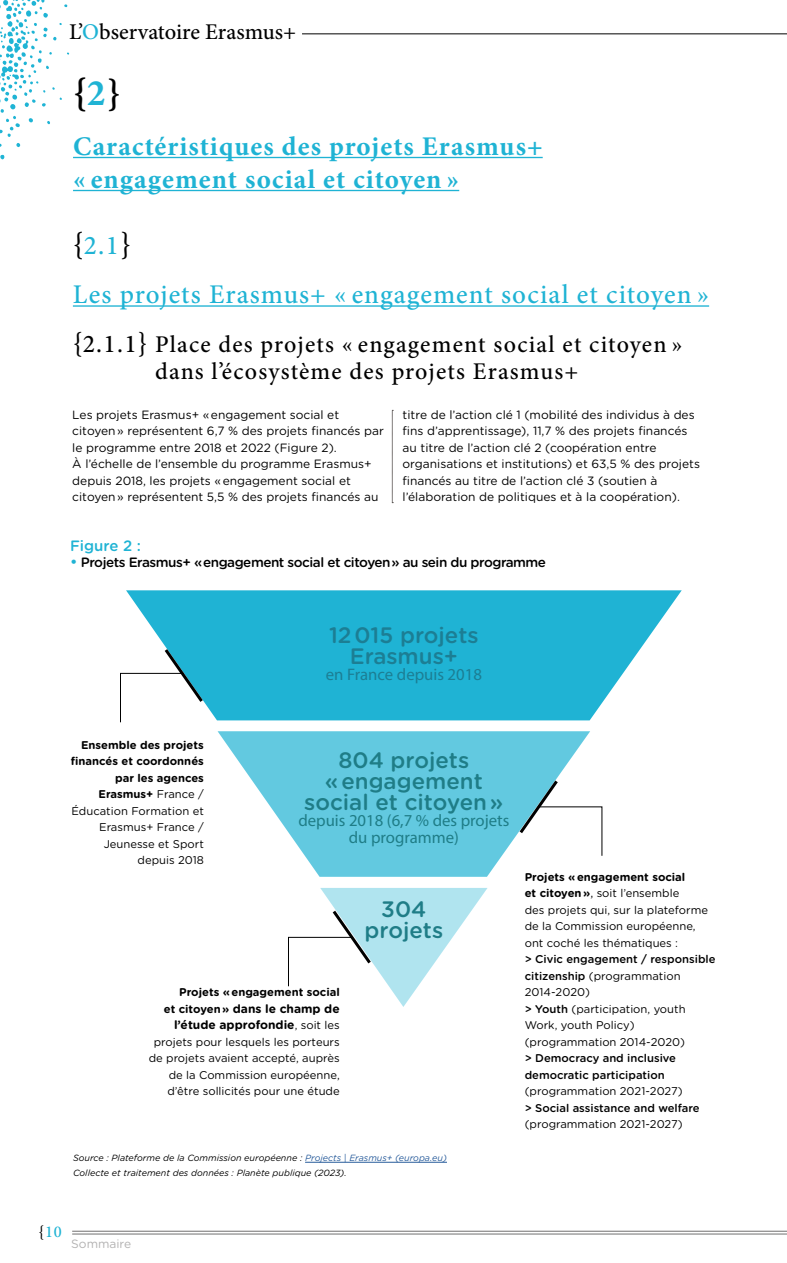
<style>
.page{position:relative;width:787px;height:1263px;background:#fff}
.page>*{position:absolute;margin:0;border:0;box-sizing:border-box;transform-origin:0 0}
.t1{font:700 39px "Minion Pro";color:#000}
.t2{font:700 27px/33px "Minion Pro";letter-spacing:.04em;color:#1fb3d4}
.t3{font:500 27px/49.5px "Minion Pro";letter-spacing:.04em;color:#1fb3d4}
.t4{font:500 24px/27px "Minion Pro";letter-spacing:.05em;color:#000}
.t5{font:500 22.5px "Minion Pro";color:#000}
.t6{font:500 22.35px/20.9px "Gotham Rounded";color:#1f7d87;text-align:center}
.t7{font:500 22.35px/20.9px "Gotham Rounded";color:#1c7e94;text-align:center}
.t8{font:16.8px/16.8px "Myriad Pro";color:#1f7d87;text-align:center}
.t9{font:16.8px "Myriad Pro";color:#1c7e94}
.t10{font:500 16.5px "Minion Pro";color:#1fb3d4}
.t11{font:500 15px "Gotham Rounded";color:#1fb3d4}
.t12{font:500 13.5px "Gotham Rounded";letter-spacing:-.035em;color:#000}
.t13{font:12px/16.5px "Gotham Rounded";color:#000}
.t14{font:700 12px/16.5px "Gotham Rounded";color:#000;text-align:right}
.t15{font:12px "Gotham Rounded";color:#b3b2b2}
.t16{font:11.25px/16.5px "Gotham Rounded";color:#000}
.t17{font:500 11.25px/16.5px "Gotham Rounded";color:#000}
.t18{font:700 11.25px "Gotham Rounded";color:#000}
.t19{font:italic 9px/14.7px "Gotham Rounded";color:#000}
.s1{color:#1fb3d4}
.s2{font-size:37.5px;color:#1fb3d4}
.s3{font-size:37.5px}
.s4{font-size:31.5px;color:#000}
.s5{font-size:28.5px}
.s6{font-size:25.5px}
.s7{font-size:15px;color:#1fb3d4}
.s8{font-weight:700}
.s9{font-size:11.25px}
.s10{font-weight:400;font-size:11.25px}
.s11{color:#275b9b}
.s12{font-size:12px}
.s13{font-weight:500}
.s14{color:#000}
</style>
<div class="page">
<hr style="left:302px;top:33px;width:485px;height:1px;background:#000">
<svg style="left:0;top:155px;width:5px;height:5px"></svg>
<svg style="left:16px;top:143px;width:4px;height:4px"></svg>
<svg style="left:0;top:0;width:69px;height:137px"></svg>
<hr style="left:72px;top:1231px;width:715px;height:1px;background:#706f6f">
<hr style="left:72px;top:1234px;width:715px;height:1px;background:#706f6f">
<hr style="left:73px;top:157px;width:469px;height:1px;background:#1fb3d4">
<hr style="left:73px;top:190px;width:386px;height:1px;background:#1fb3d4">
<hr style="left:73px;top:305px;width:636px;height:2px;background:#1fb3d4">
<svg style="left:392px;top:410px;width:1px;height:93px"></svg>
<svg style="left:126px;top:590px;width:555px;height:130px;background:#37bbd8"></svg>
<svg style="left:217px;top:731px;width:373px;height:146px;fill:#62c9e0"></svg>
<hr style="left:305px;top:1162px;width:142px;height:1px;background:#275b9b">
<svg style="left:516px;top:777px;width:86px;height:79px"></svg>
<svg style="left:288px;top:888px;width:199px;height:119px"></svg>
<svg style="left:120px;top:646px;width:86px;height:77px"></svg>
<h3 class="t5" style="left:69px;top:17px;width:228px">L’<span class="s1">O</span>bservatoire Erasmus+</h3>
<h1 class="t1" style="left:73px;top:65px;width:49px">{<span class="s2">2</span><span class="s3">}</span></h1>
<h2 class="t2" style="left:73px;top:129px;width:471px">Caractéristiques des projets Erasmus+ « engagement social et citoyen »</h2>
<h2 class="t3" style="left:73px;top:220px;width:637px"><span class="s4">{</span>2.1<span class="s4">}<br></span>Les projets Erasmus+ « engagement social et citoyen »</h2>
<h3 class="t4" style="left:155px;top:331px;width:529px;text-indent:-82px"><span class="s5">{</span><span class="s6">2.1.1</span><span class="s5">}</span> Place des projets « engagement social et citoyen » dans l’écosystème des projets Erasmus+</h3>
<p class="t13" style="left:72px;top:406px;width:313px">Les projets Erasmus+ « engagement social et citoyen » représentent 6,7 % des projets financés par le programme entre 2018 et 2022 (Figure 2).<br>À l’échelle de l’ensemble du programme Erasmus+ depuis 2018, les projets « engagement social et citoyen » représentent 5,5 % des projets financés au</p>
<p class="t13" style="left:402px;top:406px;width:299px">titre de l’action clé 1 (mobilité des individus à des fins d’apprentissage), 11,7 % des projets financés au titre de l’action clé 2 (coopération entre organisations et institutions) et 63,5 % des projets financés au titre de l’action clé 3 (soutien à l’élaboration de politiques et à la coopération).</p>
<h3 class="t11" style="left:70px;top:535px;width:72px">Figure 2 :</h3>
<p class="t12" style="left:70px;top:553px;width:477px"><span class="s7">•</span> Projets Erasmus+ « engagement social et citoyen » au sein du programme</p>
<h3 class="t7" style="left:329px;top:623px;width:151px">12 015 projets<br>Erasmus+</h3>
<h3 class="t9" style="left:326px;top:664px;width:158px">en France depuis 2018</h3>
<p class="t16" style="left:71px;top:736px;width:134px;text-align:right"><span class="s8">Ensemble des projets financés et coordonnés par les agences<br>Erasmus+</span> France /<br>Éducation Formation et<br>Erasmus+ France /<br>Jeunesse et Sport depuis 2018</p>
<h3 class="t6" style="left:304px;top:748px;width:201px">804 projets<br>« engagement social et citoyen »</h3>
<h3 class="t8" style="left:298px;top:812px;width:212px">depuis 2018 (6,7 % des projets du programme)</h3>
<h3 class="t6" style="left:364px;top:897px;width:80px">304 projets</h3>
<p class="t18" style="left:179px;top:984px;width:162px">Projets « engagement social</p>
<p class="t14" style="left:164px;top:1000px;width:177px"><span class="s9">et citoyen »</span> dans le champ de l’étude approfondie<span class="s10">, soit les</span></p>
<p class="t16" style="left:149px;top:1033px;width:193px;text-align:right">projets pour lesquels les porteurs de projets avaient accepté, auprès de la Commission européenne, d’être sollicités pour une étude</p>
<p class="t19" style="left:73px;top:1150px;width:375px">Source : Plateforme de la Commission européenne : <span class="s11">Projects | Erasmus+ (europa.eu)<br></span>Collecte et traitement des données : Planète publique (2023).</p>
<p class="t16" style="left:524px;top:868px;width:185px"><span class="s8">Projets « engagement social<br>et citoyen »</span><span class="s12">,</span> soit l’ensemble<br>des projets qui, sur la plateforme de la Commission européenne, ont coché les thématiques :</p>
<p class="t16" style="left:524px;top:951px;width:192px"><span class="s13">&gt; Civic engagement / responsible citizenship</span> (programmation<br>2014-2020)<br><span class="s13">&gt; Youth</span> (participation, youth<br>Work, youth Policy) (programmation 2014-2020)</p>
<p class="t17" style="left:524px;top:1050px;width:153px">&gt; Democracy and inclusive democratic participation</p>
<p class="t16" style="left:524px;top:1083px;width:160px">(programmation 2021-2027)</p>
<p class="t17" style="left:524px;top:1099px;width:176px">&gt; Social assistance and welfare</p>
<p class="t16" style="left:524px;top:1116px;width:160px">(programmation 2021-2027)</p>
<h3 class="t10" style="left:38px;top:1220px;width:25px"><span class="s14">{</span>10</h3>
<p class="t15" style="left:71px;top:1236px;width:62px">Sommaire</p>
</div>
